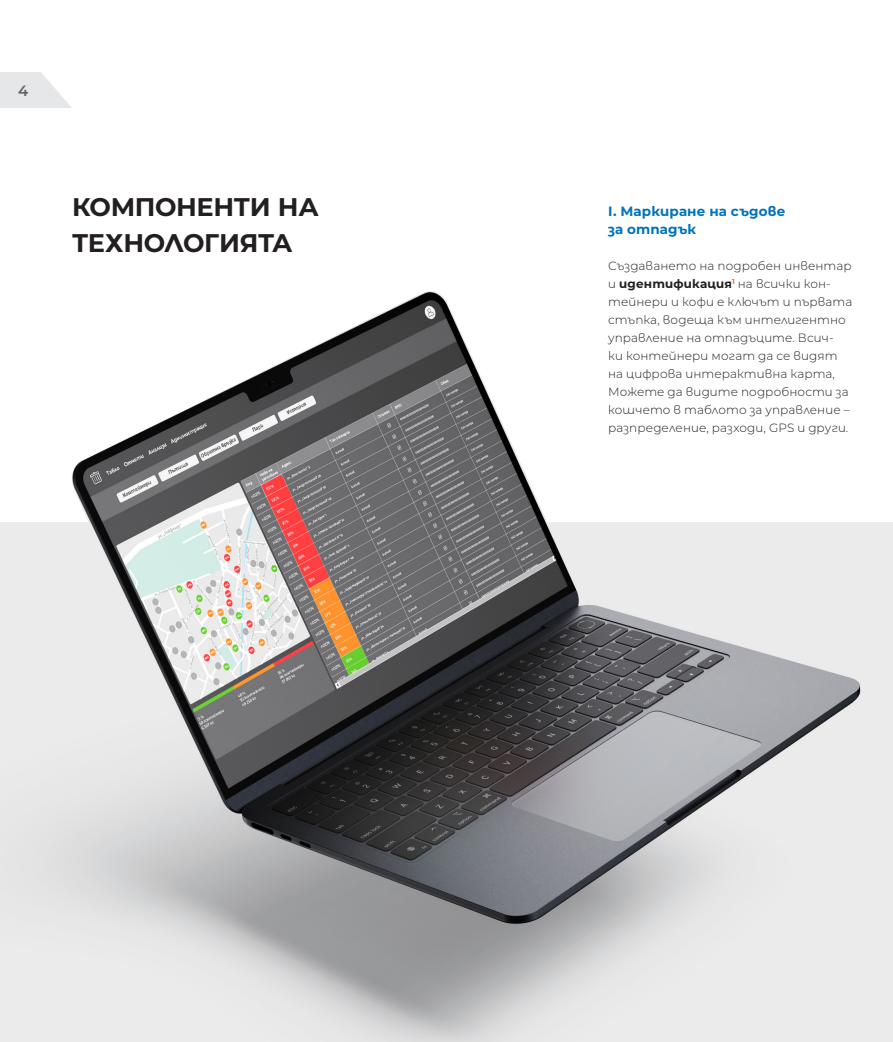
<style>
.page{position:relative;width:893px;height:1042px;background:#fff}
.page>*{position:absolute;margin:0;border:0;box-sizing:border-box;transform-origin:0 0}
.основен_текст_без_отстъп{font:700 25.5px/36px "Montserrat";letter-spacing:-.015em;color:#231f20}
.t1{font:600 15px "Montserrat";color:#636366}
.основен_текст_без_отстъп-2{font:700 13.5px/18px "Montserrat";letter-spacing:.015em;color:#0072bc}
.основен_текст_без_отстъп-3{font:300 12px/18px "Montserrat";letter-spacing:.005em;color:#231f20}
.s1{font-weight:700}
</style>
<div class="page">
<svg style="left:0;top:72px;width:72px;height:36px"></svg>
<img style="left:0;top:291px;width:893px;height:751px">
<p class="t1" style="left:18px;top:80px;width:12px">4</p>
<p class="основен_текст_без_отстъп" style="left:72px;top:188px;width:248px">КОМПОНЕНТИ НА<br>ТЕХНОЛОГИЯТА</p>
<p class="основен_текст_без_отстъп-2" style="left:608px;top:202px;width:179px">I. Маркиране на съдове за отпадък</p>
<p class="основен_текст_без_отстъп-3" style="left:608px;top:256px;width:246px">Създаването на подробен инвентар и <span class="s1">идентификация</span><sup>1</sup> на всички кон&shy;тейнери и кофи е ключът и първата стъпка, водеща към интелигентно управление на отпадъците. Всич-<br>ки контейнери могат да се видят на цифрова интерактивна карта,<br>Можете да видите подробности за кошчето в таблото за управление – разпределение, разходи, GPS и други.</p>
</div>
